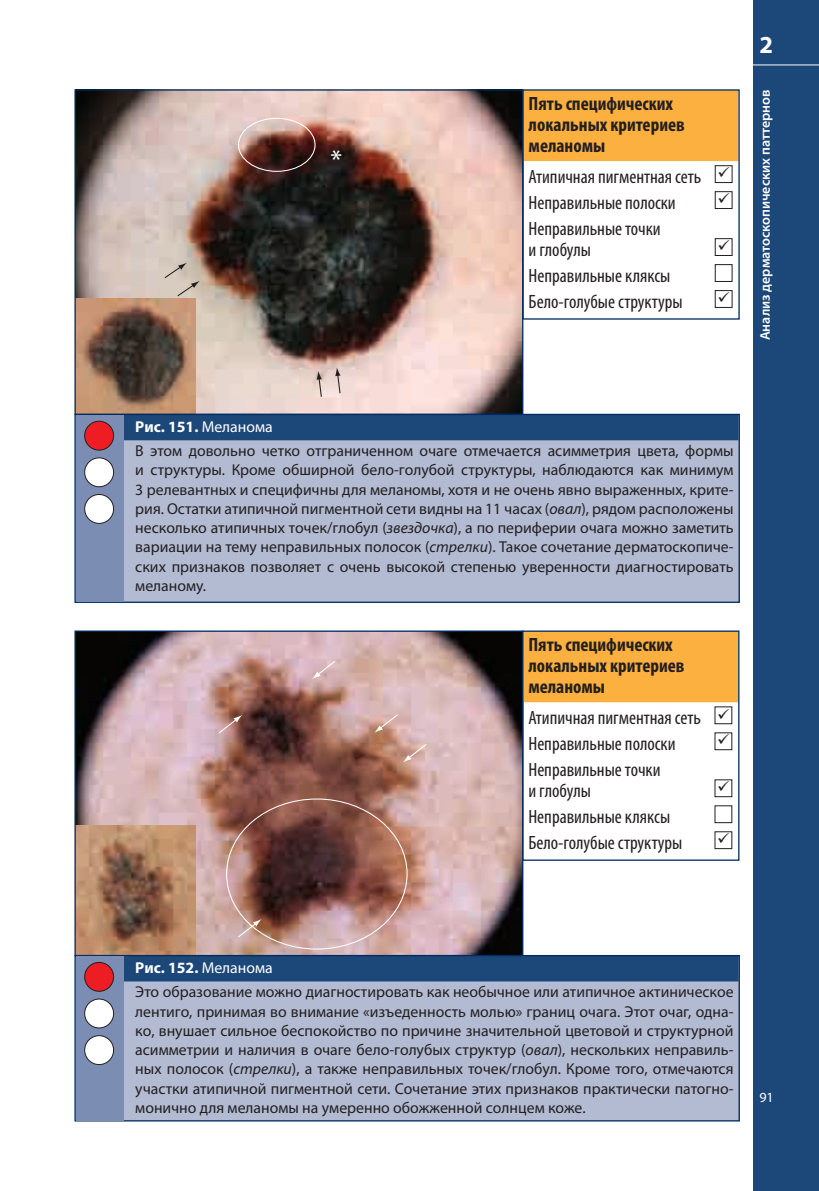
<style>
.page{position:relative;width:819px;height:1191px;background:#fff}
.page>*{position:absolute;margin:0;border:0;box-sizing:border-box;transform-origin:0 0}
.t1{font:27.3px "Myriad Pro";color:#fff;scale:1.04 1}
.t2{font:700 24.5px "Myriad Pro";color:#fff}
.t3{font:condensed 19.25px/25.9px "Myriad Pro";color:#231f20}
.t4{font:700 condensed 19.25px/21px "Myriad Pro";color:#231f20}
.t5{font:15.75px/19.2px "Myriad Pro";color:#231f20}
.t6{font:600 14px "Myriad Pro";color:#fff}
.t7{font:14px "Myriad Pro";color:#fff}
.s1{font-weight:700;color:#fff}
.s2{color:#fff}
.s3{font-style:italic}
</style>
<div class="page">
<div style="left:752px;top:0;width:67px;height:1191px;background:#1c4779"></div>
<hr style="left:752px;top:64px;width:67px;height:1px;background:#fff">
<img style="left:76px;top:91px;width:445px;height:322px">
<img style="left:76px;top:298px;width:119px;height:115px">
<div style="left:238px;top:118px;width:77px;height:54px;border:1px solid #fff;border-radius:50%"></div>
<svg style="left:163px;top:263px;width:37px;height:34px"></svg>
<svg style="left:316px;top:371px;width:6px;height:27px"></svg>
<svg style="left:335px;top:367px;width:6px;height:27px"></svg>
<img style="left:76px;top:632px;width:445px;height:322px">
<img style="left:76px;top:825px;width:119px;height:129px">
<svg style="left:237px;top:919px;width:25px;height:19px"></svg>
<svg style="left:217px;top:715px;width:25px;height:19px"></svg>
<svg style="left:312px;top:659px;width:25px;height:20px"></svg>
<svg style="left:374px;top:713px;width:25px;height:20px"></svg>
<svg style="left:403px;top:743px;width:24px;height:19px"></svg>
<div style="left:75px;top:414px;width:664px;height:188px;background:#b3bbd3"></div>
<div style="left:115px;top:414px;width:623px;height:26px;background:#1c4779"></div>
<div style="left:74px;top:414px;width:665px;height:189px;border:1px solid #002c62"></div>
<div style="left:75px;top:955px;width:664px;height:165px;background:#b3bbd3"></div>
<div style="left:115px;top:955px;width:623px;height:26px;background:#1c4779"></div>
<div style="left:74px;top:955px;width:665px;height:166px;border:1px solid #002c62"></div>
<div style="left:76px;top:415px;width:47px;height:186px;background:#7c8db3"></div>
<div style="left:76px;top:956px;width:47px;height:164px;background:#7c8db3"></div>
<div style="left:85px;top:421px;width:29px;height:29px;background:#ee1d23;border-radius:50%"></div>
<div style="left:84px;top:421px;width:30px;height:29px;border:1px solid #231f20;border-radius:50%"></div>
<div style="left:85px;top:962px;width:29px;height:29px;background:#ee1d23;border-radius:50%"></div>
<div style="left:84px;top:962px;width:30px;height:29px;border:1px solid #231f20;border-radius:50%"></div>
<div style="left:85px;top:458px;width:29px;height:29px;background:#fff;border-radius:50%"></div>
<div style="left:84px;top:457px;width:30px;height:30px;border:1px solid #231f20;border-radius:50%"></div>
<div style="left:85px;top:999px;width:29px;height:29px;background:#fff;border-radius:50%"></div>
<div style="left:84px;top:998px;width:30px;height:30px;border:1px solid #231f20;border-radius:50%"></div>
<div style="left:85px;top:494px;width:29px;height:29px;background:#fff;border-radius:50%"></div>
<div style="left:84px;top:494px;width:30px;height:30px;border:1px solid #231f20;border-radius:50%"></div>
<div style="left:85px;top:1035px;width:29px;height:29px;background:#fff;border-radius:50%"></div>
<div style="left:84px;top:1035px;width:30px;height:30px;border:1px solid #231f20;border-radius:50%"></div>
<div style="left:523px;top:90px;width:215px;height:28px;background:#fbb03f"></div>
<div style="left:523px;top:117px;width:215px;height:44px;background:#fbb03f"></div>
<div style="left:714px;top:165px;width:18px;height:18px;border:1px solid #231f20"></div>
<div style="left:714px;top:191px;width:18px;height:18px;border:1px solid #231f20"></div>
<div style="left:714px;top:238px;width:18px;height:18px;border:1px solid #231f20"></div>
<div style="left:714px;top:264px;width:18px;height:18px;border:1px solid #231f20"></div>
<div style="left:714px;top:290px;width:18px;height:18px;border:1px solid #231f20"></div>
<div style="left:522px;top:89px;width:217px;height:231px;border:1px solid #002c62"></div>
<div style="left:523px;top:631px;width:215px;height:28px;background:#fbb03f"></div>
<div style="left:523px;top:658px;width:215px;height:44px;background:#fbb03f"></div>
<div style="left:714px;top:831px;width:18px;height:18px;border:1px solid #231f20"></div>
<div style="left:522px;top:630px;width:217px;height:231px;border:1px solid #002c62"></div>
<h1 class="t1" style="left:330px;top:150px;width:13px">*</h1>
<p class="t4" style="left:528px;top:95px;width:158px">Пять специфических локальных критериев меланомы</p>
<p class="t3" style="left:528px;top:165px;width:174px">Атипичная пигментная сеть<br>Неправильные полоски<br>Неправильные точки</p>
<p class="t3" style="left:528px;top:238px;width:155px">и глобулы<br>Неправильные кляксы<br>Бело-голубые структуры</p>
<h2 class="t2" style="left:759px;top:36px;width:15px">2</h2>
<p class="t6" style="left:759px;top:340px;width:253px;rotate:-90deg">Анализ дерматоскопических паттернов</p>
<p class="t5" style="left:135px;top:416px;width:599px;line-height:24.2px"><span class="s1">Рис. 151.</span> <span class="s2">Меланома<br></span>В этом довольно четко отграниченном очаге отмечается асимметрия цвета, формы</p>
<p class="t5" style="left:135px;top:462px;width:599px;text-align:justify">и структуры. Кроме обширной бело-голубой структуры, наблюдаются как минимум 3 релевантных и специфичны для меланомы, хотя и не очень явно выраженных, крите&shy;рия. Остатки атипичной пигментной сети видны на 11 часах (<span class="s3">овал</span>), рядом расположены несколько атипичных точек/глобул (<span class="s3">звездочка</span>), а по периферии очага можно заметить вариации на тему неправильных полосок (<span class="s3">стрелки</span>). Такое сочетание дерматоскопиче&shy;ских признаков позволяет с очень высокой степенью уверенности диагностировать меланому.</p>
<p class="t4" style="left:528px;top:636px;width:158px">Пять специфических локальных критериев меланомы</p>
<p class="t3" style="left:528px;top:706px;width:174px">Атипичная пигментная сеть<br>Неправильные полоски<br>Неправильные точки</p>
<p class="t3" style="left:528px;top:779px;width:155px">и глобулы<br>Неправильные кляксы<br>Бело-голубые структуры</p>
<p class="t5" style="left:135px;top:957px;width:599px;line-height:24.2px"><span class="s1">Рис. 152.</span> <span class="s2">Меланома<br></span>Это образование можно диагностировать как необычное или атипичное актиническое</p>
<p class="t5" style="left:135px;top:1002px;width:599px;text-align:justify">лентиго, принимая во внимание «изъеденность молью» границ очага. Этот очаг, одна&shy;ко, внушает сильное беспокойство по причине значительной цветовой и структурной асимметрии и наличия в очаге бело-голубых структур (<span class="s3">овал</span>), нескольких неправиль&shy;ных полосок (<span class="s3">стрелки</span>), а также неправильных точек/глобул. Кроме того, отмечаются участки атипичной пигментной сети. Сочетание этих признаков практически патогно&shy;монично для меланомы на умеренно обожженной солнцем коже.</p>
<p class="t7" style="left:759px;top:1092px;width:16px">91</p>
</div>
